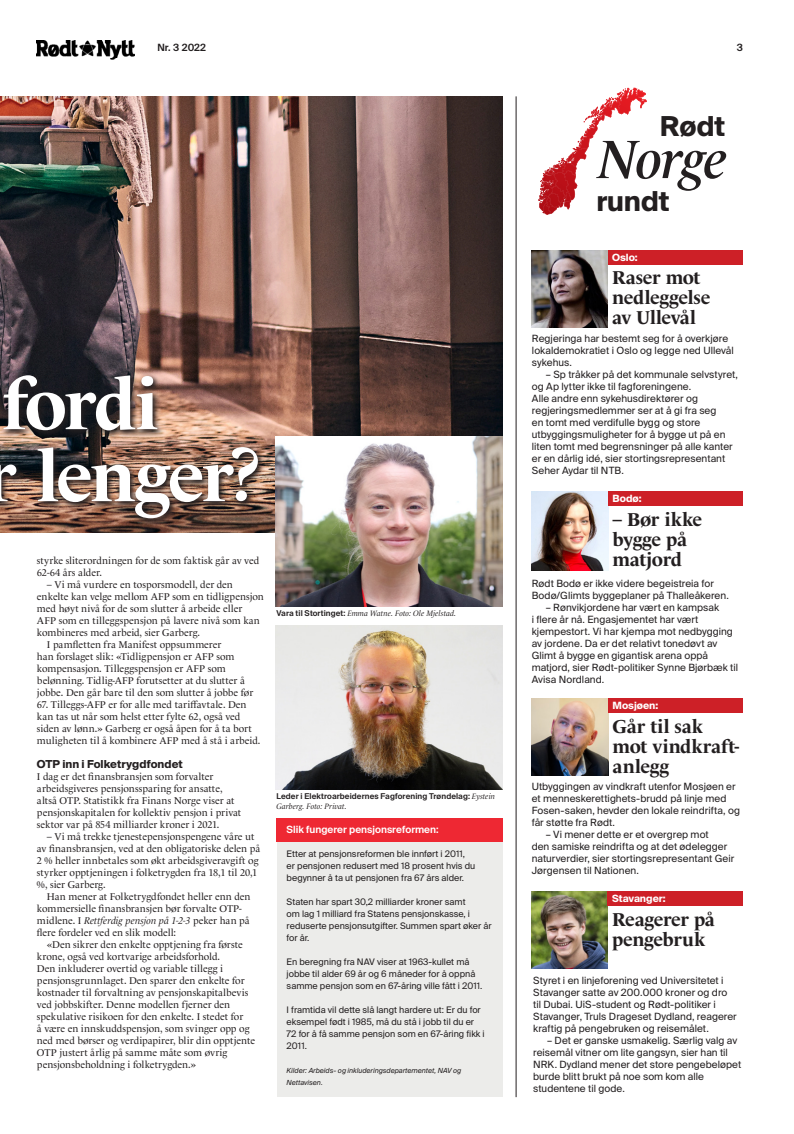
<style>
.page{position:relative;width:794px;height:1134px;background:#fff}
.page>*{position:absolute;margin:0;border:0;box-sizing:border-box;transform-origin:0 0}
.t1{font:700 72px/72px "Le Monde Livre Std";letter-spacing:-.045em;color:#fff}
.t2{font:italic 600 55px "Le Monde Livre Std";letter-spacing:-.035em;color:#231f20}
.BRØD{font:700 27.5px "Suisse Intl";letter-spacing:-.005em;color:#231f20}
.norge_OVER{font:700 19px/20px "Le Monde Livre Std";letter-spacing:-.015em;color:#231f20}
.overskrift{font:700 11px "Suisse Intl";color:#231f20}
.BRØD-2{font:10px/12px "Le Monde Livre Std";letter-spacing:-.005em;color:#231f20}
.Norge_Rundt_brød{font:10px/12px "Suisse Intl";letter-spacing:.005em;color:#231f20}
.Overskrift__svart{font:600 10px "Suisse Intl";color:#fff}
.norge_rundt_STED{font:700 10px "Suisse Intl";letter-spacing:-.005em;color:#fff}
.t3{font:600 10px "Suisse Intl";letter-spacing:.005em;color:#231f20}
.Brødtekst{font:9px/12px "Suisse Intl";color:#231f20}
.bildetekst{font:600 8px/10px "Suisse Intl";letter-spacing:.01em;color:#231f20}
.bildetekst-2{font:italic 8px "Le Monde Livre Std";letter-spacing:.005em;color:#231f20}
.Brødtekst-2{font:italic 7px/12px "Suisse Intl";color:#231f20}
.s1{font-style:italic}
.s2{font-family:"Suisse Intl";font-weight:600;font-style:normal}
.s3{font-family:"Le Monde Livre Std";font-weight:400;font-style:italic}
</style>
<div class="page">
<img style="left:37px;top:41px;width:98px;height:18px">
<svg style="left:538px;top:87px;width:105px;height:128px"></svg>
<img style="left:532px;top:891px;width:76px;height:77px">
<div style="left:608px;top:891px;width:135px;height:15px;background:#cd2027"></div>
<img style="left:531px;top:491px;width:77px;height:79px">
<img style="left:531px;top:698px;width:77px;height:77px">
<div style="left:608px;top:491px;width:135px;height:14px;background:#cd2027"></div>
<div style="left:608px;top:698px;width:135px;height:14px;background:#cd2027"></div>
<img style="left:532px;top:250px;width:76px;height:78px">
<div style="left:608px;top:250px;width:135px;height:15px;background:#cd2027"></div>
<hr style="left:516px;top:96px;width:1px;height:1001px;background:#231f20">
<img style="left:0;top:96px;width:502px;height:437px">
<img style="left:0;top:228px;width:265px;height:299px">
<img style="left:276px;top:436px;width:226px;height:170px">
<img style="left:276px;top:625px;width:226px;height:165px">
<div style="left:277px;top:819px;width:226px;height:278px;background:#ececea"></div>
<div style="left:277px;top:818px;width:226px;height:24px;background:#ee2833"></div>
<p class="t3" style="left:157px;top:42px;width:50px">Nr. 3 2022</p>
<p class="t3" style="left:737px;top:42px;width:8px">3</p>
<p class="BRØD" style="left:660px;top:111px;width:67px">Rødt</p>
<p class="t2" style="left:597px;top:127px;width:131px">Norge</p>
<p class="BRØD" style="left:596px;top:185px;width:75px">rundt</p>
<p class="norge_rundt_STED" style="left:612px;top:252px;width:27px">Oslo:</p>
<h1 class="t1" style="left:-16px;top:368px;width:279px">fordi<br>r lenger?</h1>
<p class="BRØD-2" style="left:37px;top:555px;width:224px">styrke sliterordningen for de som faktisk går av ved<br>62-64 års alder.</p>
<p class="BRØD-2" style="left:37px;top:579px;width:228px;text-indent:10px">– Vi må vurdere en tosporsmodell, der den enkelte kan velge mellom AFP som en tidligpensjon med høyt nivå for de som slutter å arbeide eller AFP som en tilleggspensjon på lavere nivå som kan kombineres med arbeid, sier Garberg.</p>
<p class="BRØD-2" style="left:37px;top:639px;width:218px;text-indent:10px">I pamfletten fra Manifest oppsummerer<br>han forslaget slik: «Tidligpensjon er AFP som kompensasjon. Tilleggspensjon er AFP som belønning. Tidlig-AFP forutsetter at du slutter å jobbe. Den går bare til den som slutter å jobbe før</p>
<p class="BRØD-2" style="left:37px;top:699px;width:225px">67. Tilleggs-AFP er for alle med tariffavtale. Den kan tas ut når som helst etter fylte 62, også ved siden av lønn.» Garberg er også åpen for å ta bort muligheten til å kombinere AFP med å stå i arbeid.</p>
<p class="overskrift" style="left:37px;top:758px;width:147px">OTP inn i Folketrygdfondet</p>
<p class="BRØD-2" style="left:37px;top:771px;width:206px">I dag er det finansbransjen som forvalter arbeidsgiveres pensjonssparing for ansatte, altså OTP. Statistikk fra Finans Norge viser at pensjonskapitalen for kollektiv pensjon i privat sektor var på 854 milliarder kroner i 2021.</p>
<p class="BRØD-2" style="left:37px;top:831px;width:225px;text-indent:10px">– Vi må trekke tjenestepensjonspengene våre ut av finansbransjen, ved at den obligatoriske delen på 2 % heller innbetales som økt arbeidsgiveravgift og styrker opptjeningen i folketrygden fra 18,1 til 20,1 %, sier Garberg.</p>
<p class="BRØD-2" style="left:37px;top:891px;width:215px;text-indent:10px">Han mener at Folketrygdfondet heller enn den kommersielle finansbransjen bør forvalte OTP&shy;midlene. I <span class="s1">Rettferdig pensjon på 1-2-3</span> peker han på flere fordeler ved en slik modell:</p>
<p class="BRØD-2" style="left:37px;top:939px;width:220px;text-indent:10px">«Den sikrer den enkelte opptjening fra første krone, også ved kortvarige arbeidsforhold.<br>Den inkluderer overtid og variable tillegg i pensjonsgrunnlaget. Den sparer den enkelte for kostnader til forvaltning av pensjonskapitalbevis ved jobbskifter. Denne modellen fjerner den spekulative risikoen for den enkelte. I stedet for<br>å være en innskuddspensjon, som svinger opp og ned med børser og verdipapirer, blir din opptjente OTP justert årlig på samme måte som øvrig pensjonsbeholdning i folketrygden.»</p>
<p class="bildetekst-2" style="left:276px;top:608px;width:181px"><span class="s2">Vara til Stortinget:</span> Emma Watne. Foto: Ole Mjelstad.</p>
<p class="bildetekst" style="left:276px;top:791px;width:220px">Leder i Elektroarbeidernes Fagforening Trøndelag: <span class="s3">Eystein<br>Garberg. Foto: Privat.</span></p>
<p class="Overskrift__svart" style="left:287px;top:823px;width:153px">Slik fungerer pensjonsreformen:</p>
<p class="Brødtekst" style="left:287px;top:847px;width:190px">Etter at pensjonsreformen ble innført i 2011, er pensjonen redusert med 18 prosent hvis du begynner å ta ut pensjonen fra 67 års alder.</p>
<p class="Brødtekst" style="left:287px;top:895px;width:206px">Staten har spart 30,2 milliarder kroner samt<br>om lag 1 milliard fra Statens pensjonskasse, i reduserte pensjonsutgifter. Summen spart øker år for år.</p>
<p class="Brødtekst" style="left:287px;top:955px;width:197px">En beregning fra NAV viser at 1963-kullet må jobbe til alder 69 år og 6 måneder for å oppnå samme pensjon som en 67-åring ville fått i 2011.</p>
<p class="Brødtekst" style="left:287px;top:1003px;width:200px">I framtida vil dette slå langt hardere ut: Er du for eksempel født i 1985, må du stå i jobb til du er 72 for å få samme pensjon som en 67-åring fikk i 2011.</p>
<p class="Brødtekst-2" style="left:287px;top:1064px;width:176px">Kilder: Arbeids- og inkluderingsdepartementet, NAV og<br>Nettavisen.</p>
<p class="norge_OVER" style="left:612px;top:268px;width:100px">Raser mot nedleggelse av Ullevål</p>
<p class="Norge_Rundt_brød" style="left:532px;top:333px;width:203px">Regjeringa har bestemt seg for å overkjøre lokaldemokratiet i Oslo og legge ned Ullevål sykehus.</p>
<p class="Norge_Rundt_brød" style="left:532px;top:369px;width:207px;text-indent:14px">– Sp tråkker på det kommunale selvstyret, og Ap lytter ikke til fagforeningene.<br>Alle andre enn sykehusdirektører og regjeringsmedlemmer ser at å gi fra seg<br>en tomt med verdifulle bygg og store utbyggingsmuligheter for å bygge ut på en liten tomt med begrensninger på alle kanter er en dårlig idé, sier stortingsrepresentant Seher Aydar til NTB.</p>
<p class="norge_rundt_STED" style="left:612px;top:493px;width:30px">Bodø:</p>
<p class="norge_OVER" style="left:612px;top:509px;width:91px">– Bør ikke bygge på matjord</p>
<p class="Norge_Rundt_brød" style="left:532px;top:578px;width:199px">Rødt Bodø er ikke videre begeistreia for<br>Bodø/Glimts byggeplaner på Thalleåkeren.</p>
<p class="Norge_Rundt_brød" style="left:532px;top:602px;width:208px;text-indent:14px">– Rønvikjordene har vært en kampsak<br>i flere år nå. Engasjementet har vært kjempestort. Vi har kjempa mot nedbygging av jordene. Da er det relativt tonedøvt av Glimt å bygge en gigantisk arena oppå matjord, sier Rødt-politiker Synne Bjørbæk til Avisa Nordland.</p>
<p class="norge_rundt_STED" style="left:612px;top:700px;width:47px">Mosjøen:</p>
<p class="norge_OVER" style="left:612px;top:716px;width:128px">Går til sak mot vindkraft&shy;anlegg</p>
<p class="Norge_Rundt_brød" style="left:531px;top:781px;width:210px">Utbyggingen av vindkraft utenfor Mosjøen er et menneskerettighets-brudd på linje med Fosen-saken, hevder den lokale reindrifta, og får støtte fra Rødt.</p>
<p class="Norge_Rundt_brød" style="left:531px;top:829px;width:204px;text-indent:14px">– Vi mener dette er et overgrep mot<br>den samiske reindrifta og at det ødelegger naturverdier, sier stortingsrepresentant Geir Jørgensen til Nationen.</p>
<p class="norge_OVER" style="left:612px;top:910px;width:104px">Reagerer på pengebruk</p>
<p class="norge_rundt_STED" style="left:612px;top:893px;width:55px">Stavanger:</p>
<p class="Norge_Rundt_brød" style="left:533px;top:974px;width:205px">Styret i en linjeforening ved Universitetet i Stavanger satte av 200.000 kroner og dro til Dubai. UiS-student og Rødt-politiker i Stavanger, Truls Drageset Dydland, reagerer kraftig på pengebruken og reisemålet.</p>
<p class="Norge_Rundt_brød" style="left:533px;top:1034px;width:210px;text-indent:14px">– Det er ganske usmakelig. Særlig valg av reisemål vitner om lite gangsyn, sier han til NRK. Dydland mener det store pengebeløpet burde blitt brukt på noe som kom alle studentene til gode.</p>
</div>
